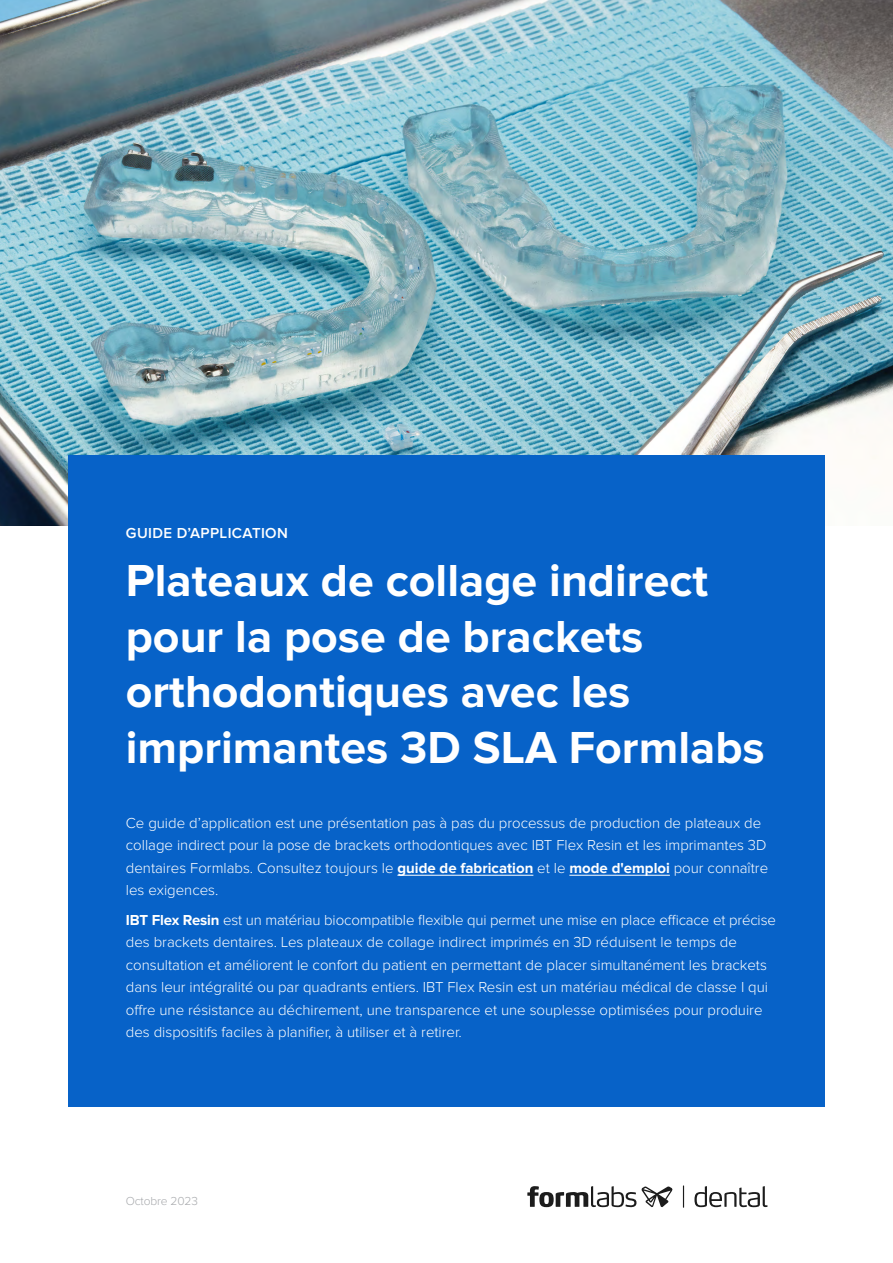
<style>
.page{position:relative;width:893px;height:1263px;background:#fff}
.page>*{position:absolute;margin:0;border:0;box-sizing:border-box;transform-origin:0 0}
.t1{font:700 46.5px/55.5px "Proxima Nova";color:#fff}
.t2{font:300 15px/22.5px "Proxima Nova";color:#fff}
.t3{font:600 15px "Proxima Nova";letter-spacing:.025em;color:#fff}
.t4{font:300 12px "Proxima Nova";letter-spacing:-.01em;color:#a7a9ac}
.s1{font-weight:700}
</style>
<div class="page">
<img style="left:0;top:0;width:893px;height:526px">
<svg style="left:527px;top:1186px;width:145px;height:21px"></svg>
<svg style="left:694px;top:1186px;width:74px;height:21px"></svg>
<svg style="left:683px;top:1185px;width:1px;height:23px"></svg>
<div style="left:68px;top:455px;width:756px;height:651px;background:#0762c8"></div>
<hr style="left:397px;top:875px;width:136px;height:1px;background:#fff">
<hr style="left:569px;top:875px;width:101px;height:1px;background:#fff">
<p class="t3" style="left:126px;top:524px;width:164px">GUIDE D’APPLICATION</p>
<h1 class="t1" style="left:126px;top:554px;width:640px">Plateaux de collage indirect pour la pose de brackets orthodontiques avec les imprimantes 3D SLA Formlabs</h1>
<p class="t2" style="left:126px;top:812px;width:644px">Ce guide d’application est une présentation pas à pas du processus de production de plateaux de collage indirect pour la pose de brackets orthodontiques avec IBT Flex Resin et les imprimantes 3D dentaires Formlabs. Consultez toujours le <span class="s1">guide de fabrication</span> et le <span class="s1">mode d'emploi</span> pour connaître les exigences.</p>
<p class="t2" style="left:126px;top:908px;width:652px"><span class="s1">IBT Flex Resin</span> est un matériau biocompatible flexible qui permet une mise en place efficace et précise des brackets dentaires. Les plateaux de collage indirect imprimés en 3D réduisent le temps de consultation et améliorent le confort du patient en permettant de placer simultanément les brackets dans leur intégralité ou par quadrants entiers. IBT Flex Resin est un matériau médical de classe I qui offre une résistance au déchirement, une transparence et une souplesse optimisées pour produire des dispositifs faciles à planifier, à utiliser et à retirer.</p>
<p class="t4" style="left:126px;top:1194px;width:74px">Octobre 2023</p>
</div>
